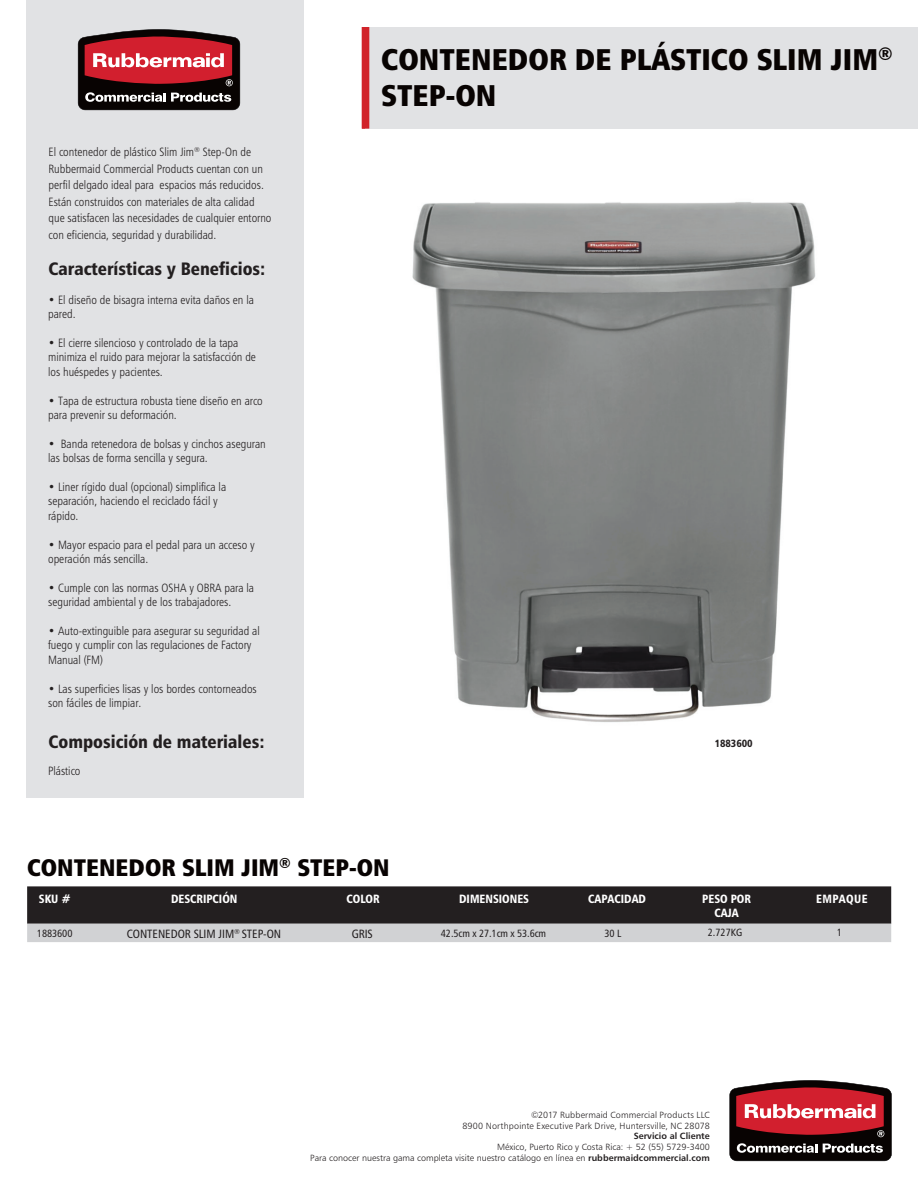
<style>
.page{position:relative;width:918px;height:1188px;background:#fff}
.page>*{position:absolute;margin:0;border:0;box-sizing:border-box;transform-origin:0 0}
.t1{font:30px/36px "Humanist 777 BT Extra Black Cond B";color:#080302}
.t2{font:24px "Humanist 777 BT Extra Black Cond B";color:#080302}
.t3{font:18px "Humanist 777 BT Black Condensed B";color:#231f20}
.t4{font:12px/14.4px "Humanist 777 BT Light Condensed B";color:#231f20}
.t5{font:12px "Humanist 777 BT Black Condensed B";color:#fff;scale:.95 1}
.t6{font:12px "Humanist 777 BT Roman Condensed B";letter-spacing:-.005em;color:#231f20}
.t7{font:12px "Humanist 777 BT Black Condensed B";letter-spacing:.03em;color:#fff;scale:.95 1}
.t8{font:10.5px "Humanist 777 BT Roman Condensed B";letter-spacing:-.01em;color:#231f20}
.t9{font:10.5px "Humanist 777 BT Black Condensed B";letter-spacing:-.01em;color:#231f20}
.t10{font:9px/10.8px "Humanist 777 BT Light B";color:#231f20;text-align:right}
.t11{font:9px "Humanist 777 BT Bold B";color:#231f20}
.s1{font-family:"Humanist 777 BT Bold B"}
</style>
<div class="page">
<div style="left:27px;top:0;width:277px;height:797px;background:#e1e2e4"></div>
<div style="left:366px;top:27px;width:552px;height:102px;background:#e1e2e4"></div>
<div style="left:362px;top:27px;width:7px;height:102px;background:#d1232a"></div>
<img style="left:412px;top:202px;width:404px;height:520px">
<svg style="left:27px;top:886px;width:864px;height:56px;background:#5e5b5d"></svg>
<svg style="left:78px;top:29px;width:162px;height:81px;background:#81373d"></svg>
<svg style="left:730px;top:1080px;width:162px;height:81px;background:#82383e"></svg>
<p class="t4" style="left:49px;top:143px;width:224px;line-height:16.5px">El contenedor de plástico Slim Jim<sup>®</sup> Step-On de Rubbermaid Commercial Products cuentan con un perfil delgado ideal para espacios más reducidos.<br>Están construidos con materiales de alta calidad que satisfacen las necesidades de cualquier entorno con eficiencia, seguridad y durabilidad.</p>
<h3 class="t3" style="left:48px;top:257px;width:219px">Características y Beneficios:</h3>
<p class="t4" style="left:48px;top:292px;width:207px">• El diseño de bisagra interna evita daños en la pared.</p>
<p class="t4" style="left:48px;top:336px;width:209px">• El cierre silencioso y controlado de la tapa minimiza el ruido para mejorar la satisfacción de los huéspedes y pacientes.</p>
<p class="t4" style="left:48px;top:393px;width:216px">• Tapa de estructura robusta tiene diseño en arco para prevenir su deformación.</p>
<p class="t4" style="left:48px;top:436px;width:219px">• Banda retenedora de bolsas y cinchos aseguran las bolsas de forma sencilla y segura.</p>
<p class="t4" style="left:48px;top:480px;width:180px">• Liner rígido dual (opcional) simplifica la separación, haciendo el reciclado fácil y rápido.</p>
<p class="t4" style="left:48px;top:537px;width:208px">• Mayor espacio para el pedal para un acceso y operación más sencilla.</p>
<p class="t4" style="left:48px;top:580px;width:208px">• Cumple con las normas OSHA y OBRA para la seguridad ambiental y de los trabajadores.</p>
<p class="t4" style="left:48px;top:624px;width:213px">• Auto-extinguible para asegurar su seguridad al fuego y cumplir con las regulaciones de Factory<br>Manual (FM)</p>
<p class="t4" style="left:48px;top:681px;width:210px">• Las superficies lisas y los bordes contorneados son fáciles de limpiar.</p>
<h3 class="t3" style="left:49px;top:730px;width:218px">Composición de materiales:</h3>
<p class="t4" style="left:48px;top:764px;width:34px">Plástico</p>
<h1 class="t1" style="left:381px;top:41px;width:513px">CONTENEDOR DE PLÁSTICO SLIM JIM<sup>®<br></sup>STEP-ON</h1>
<p class="t9" style="left:715px;top:737px;width:40px">1883600</p>
<h2 class="t2" style="left:27px;top:852px;width:364px">CONTENEDOR SLIM JIM<sup>®</sup> STEP-ON</h2>
<p class="t5" style="left:39px;top:892px;width:35px">SKU #</p>
<p class="t5" style="left:171px;top:892px;width:71px">DESCRIPCIÓN</p>
<p class="t8" style="left:37px;top:927px;width:37px">1883600</p>
<p class="t6" style="left:127px;top:926px;width:156px">CONTENEDOR SLIM JIM<sup>®</sup> STEP-ON</p>
<p class="t5" style="left:347px;top:892px;width:36px">COLOR</p>
<p class="t6" style="left:352px;top:926px;width:23px">GRIS</p>
<p class="t5" style="left:459px;top:892px;width:75px">DIMENSIONES</p>
<p class="t8" style="left:441px;top:927px;width:107px">42.5cm x 27.1cm x 53.6cm</p>
<p class="t8" style="left:837px;top:926px;width:7px">1</p>
<p class="t5" style="left:588px;top:892px;width:63px">CAPACIDAD</p>
<p class="t8" style="left:604px;top:927px;width:18px">30 L</p>
<p class="t5" style="left:702px;top:892px;width:53px">PESO POR</p>
<p class="t7" style="left:816px;top:892px;width:56px">EMPAQUE</p>
<p class="t5" style="left:714px;top:905px;width:27px">CAJA</p>
<p class="t8" style="left:708px;top:926px;width:36px">2.727KG</p>
<p class="t10" style="left:462px;top:1109px;width:249px">©2017 Rubbermaid Commercial Products LLC<br>8900 Northpointe Executive Park Drive, Huntersville, NC 28078</p>
<p class="t11" style="left:634px;top:1130px;width:78px">Servicio al Cliente</p>
<p class="t10" style="left:310px;top:1141px;width:401px">México, Puerto Rico y Costa Rica: + 52 (55) 5729-3400<br>Para conocer nuestra gama completa visite nuestro catálogo en línea en <span class="s1">rubbermaidcommercial.com</span></p>
</div>
